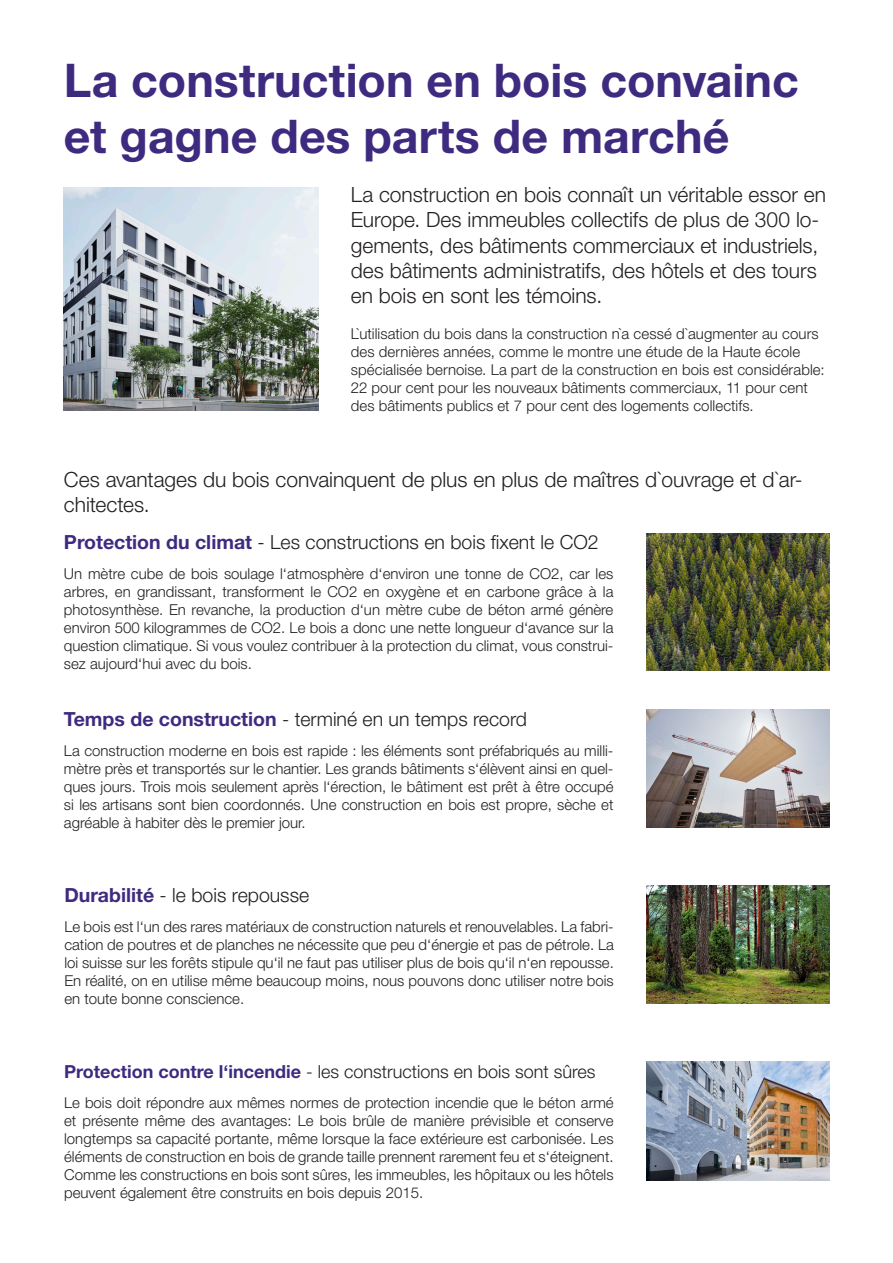
<style>
.page{position:relative;width:893px;height:1263px;background:#fff}
.page>*{position:absolute;margin:0;border:0;box-sizing:border-box;transform-origin:0 0}
.t1{font:700 46.5px/55.8px "Helvetica Neue LT Std";color:#3e2b80}
.t2{font:300 21px/25.2px "Helvetica Neue LT Std";color:#231f20}
.t3{font:300 19.5px "Helvetica Neue LT Std";color:#231f20}
.t4{font:300 18px "Helvetica Neue LT Std";color:#231f20}
.t5{font:300 15px/18px "Helvetica Neue LT Std";color:#231f20;text-align:justify}
.s1{font-weight:700;color:#3e2b80}
.s2{color:#35020a}
</style>
<div class="page">
<img style="left:64px;top:187px;width:255px;height:224px">
<img style="left:646px;top:886px;width:183px;height:118px">
<img style="left:646px;top:1062px;width:183px;height:118px">
<img style="left:646px;top:709px;width:183px;height:119px">
<img style="left:646px;top:533px;width:183px;height:138px">
<p class="t1" style="left:64px;top:52px;width:736px">La construction en bois convainc et gagne des parts de marché</p>
<p class="t2" style="left:351px;top:182px;width:477px">La construction en bois connaît un véritable essor en Europe. Des immeubles collectifs de plus de 300 lo&shy;gements, des bâtiments commerciaux et industriels, des bâtiments administratifs, des hôtels et des tours en bois en sont les témoins.</p>
<p class="t5" style="left:351px;top:324px;width:475px;text-align:left">L`utilisation du bois dans la construction n`a cessé d`augmenter au cours des dernières années, comme le montre une étude de la Haute école spécialisée bernoise. La part de la construction en bois est considérable:<br>22 pour cent pour les nouveaux bâtiments commerciaux, 11 pour cent des bâtiments publics et 7 pour cent des logements collectifs.</p>
<p class="t2" style="left:64px;top:467px;width:740px">Ces avantages du bois convainquent de plus en plus de maîtres d`ouvrage et d`ar&shy;chitectes.</p>
<p class="t3" style="left:64px;top:530px;width:536px"><span class="s1">Protection du climat</span> <span class="s2">-</span> Les constructions en bois fixent le CO2</p>
<p class="t5" style="left:64px;top:565px;width:551px">Un mètre cube de bois soulage l‘atmosphère d‘environ une tonne de CO2, car les arbres, en grandissant, transforment le CO2 en oxygène et en carbone grâce à la photosynthèse. En revanche, la production d‘un mètre cube de béton armé génère environ 500 kilogrammes de CO2. Le bois a donc une nette longueur d‘avance sur la question climatique. Si vous voulez contribuer à la protection du climat, vous construi&shy;sez aujourd‘hui avec du bois.</p>
<p class="t3" style="left:64px;top:707px;width:464px"><span class="s1">Temps de construction</span> - terminé en un temps record</p>
<p class="t5" style="left:64px;top:741px;width:551px">La construction moderne en bois est rapide : les éléments sont préfabriqués au milli&shy;mètre près et transportés sur le chantier. Les grands bâtiments s‘élèvent ainsi en quel&shy;ques jours. Trois mois seulement après l‘érection, le bâtiment est prêt à être occupé si les artisans sont bien coordonnés. Une construction en bois est propre, sèche et agréable à habiter dès le premier jour.</p>
<p class="t3" style="left:64px;top:883px;width:246px"><span class="s1">Durabilité</span> - le bois repousse</p>
<p class="t5" style="left:64px;top:917px;width:551px">Le bois est l‘un des rares matériaux de construction naturels et renouvelables. La fabri&shy;cation de poutres et de planches ne nécessite que peu d‘énergie et pas de pétrole. La loi suisse sur les forêts stipule qu‘il ne faut pas utiliser plus de bois qu‘il n‘en repousse.<br>En réalité, on en utilise même beaucoup moins, nous pouvons donc utiliser notre bois en toute bonne conscience.</p>
<p class="t4" style="left:64px;top:1061px;width:533px"><span class="s1">Protection contre l‘incendie</span> - les constructions en bois sont sûres</p>
<p class="t5" style="left:64px;top:1093px;width:551px">Le bois doit répondre aux mêmes normes de protection incendie que le béton armé et présente même des avantages: Le bois brûle de manière prévisible et conserve longtemps sa capacité portante, même lorsque la face extérieure est carbonisée. Les éléments de construction en bois de grande taille prennent rarement feu et s‘éteignent.<br>Comme les constructions en bois sont sûres, les immeubles, les hôpitaux ou les hôtels peuvent également être construits en bois depuis 2015.</p>
</div>
